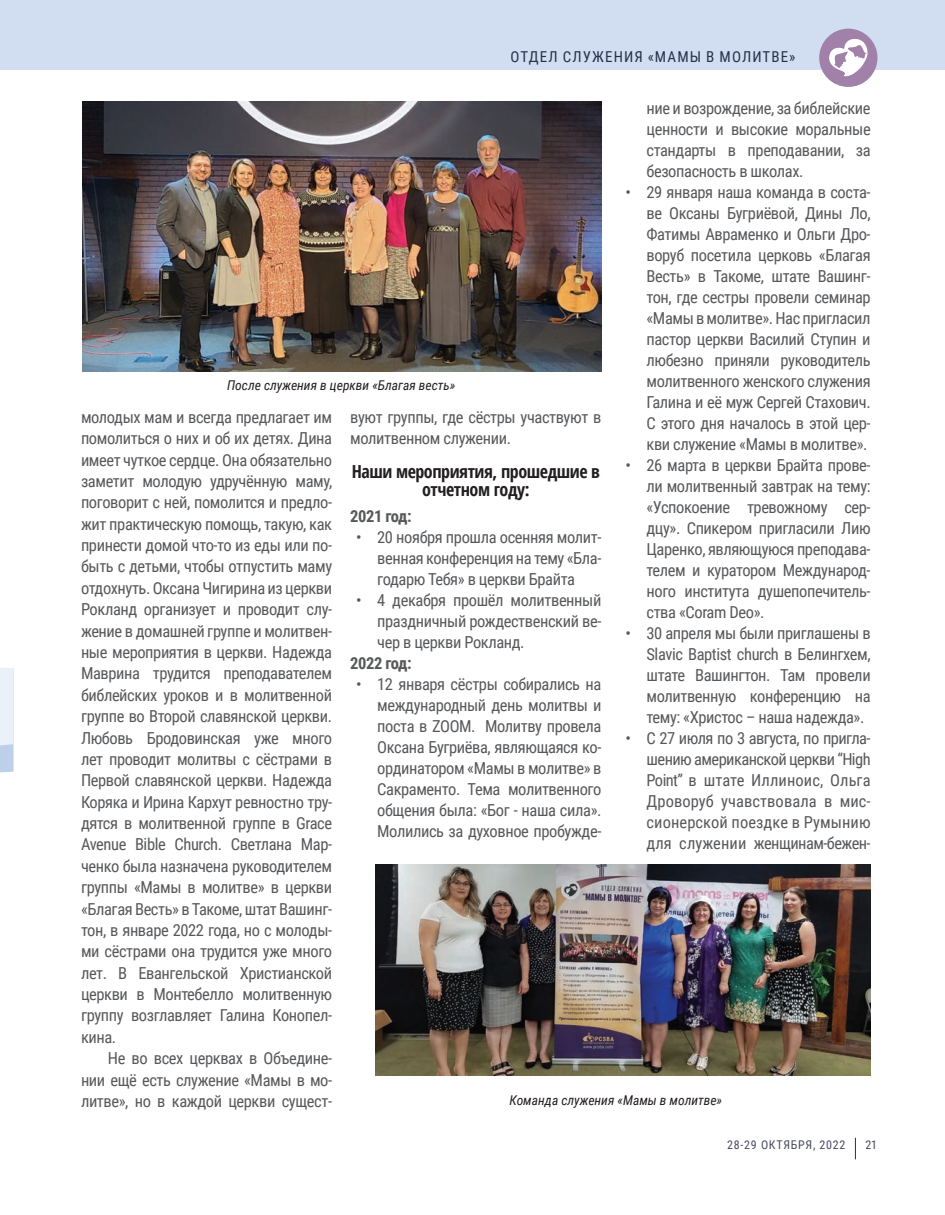
<style>
.page{position:relative;width:945px;height:1215px;background:#fff}
.page>*{position:absolute;margin:0;border:0;box-sizing:border-box;transform-origin:0 0}
.SUBNAV{font:700 18px/18px "Open Sans Condensed";letter-spacing:-.025em;color:#231f20;text-align:center}
.TEXT{font:16.5px/21px "Roboto Condensed";letter-spacing:-.025em;color:#57585a;text-align:justify}
.TEXT-2{font:700 16.5px "Roboto Condensed";letter-spacing:-.025em;color:#57585a}
.Contact_Head{font:15px "Roboto Condensed";letter-spacing:.075em;color:#272f4b}
.bible{font:italic 13.5px "Roboto Condensed";color:#231f20}
.t1{font:12px "Roboto Condensed";letter-spacing:.06em;color:#494a61}
</style>
<div class="page">
<div style="left:14px;top:0;width:931px;height:70px;background:#d1def1"></div>
<div style="left:0;top:0;width:29px;height:70px;background:#d1def1"></div>
<div style="left:819px;top:29px;width:58px;height:58px;background:#a180aa;border-radius:50%"></div>
<svg style="left:829px;top:38px;width:39px;height:38px"></svg>
<svg style="left:0;top:668px;width:14px;height:105px"></svg>
<img style="left:376px;top:865px;width:495px;height:211px">
<img style="left:82px;top:101px;width:520px;height:270px">
<svg style="left:855px;top:1138px;width:1px;height:21px"></svg>
<p class="Contact_Head" style="left:511px;top:46px;width:286px">ОТДЕЛ СЛУЖЕНИЯ «МАМЫ В МОЛИТВЕ»</p>
<p class="TEXT" style="left:646px;top:97px;width:226px">ние и возрождение, за библейские ценности и высокие моральные стандарты в преподавании, за безопасность в школах.</p>
<p class="TEXT" style="left:646px;top:181px;width:226px;text-indent:-21px">• 29 января наша команда в соста&shy;ве Оксаны Бугриёвой, Дины Ло, Фатимы Авраменко и Ольги Дро&shy;воруб посетила церковь «Благая Весть» в Такоме, штате Вашинг&shy;тон, где сестры провели семинар «Мамы в молитве». Нас пригласил пастор церкви Василий Ступин и любезно приняли руководитель молитвенного женского служения Галина и её муж Сергей Стахович.<br>С этого дня началось в этой цер&shy;кви служение «Мамы в молитве».</p>
<p class="TEXT" style="left:646px;top:454px;width:226px;text-indent:-21px">• 26 марта в церкви Брайта прове&shy;ли молитвенный завтрак на тему: «Успокоение тревожному сер&shy;дцу». Спикером пригласили Лию Царенко, являющуюся преподава&shy;телем и куратором Международ&shy;ного института душепопечитель&shy;ства «Coram Deo».</p>
<p class="TEXT" style="left:646px;top:622px;width:226px;text-indent:-21px">• 30 апреля мы были приглашены в Slavic Baptist church в Белингхем, штате Вашингтон. Там провели молитвенную конференцию на тему: «Христос – наша надежда».</p>
<p class="TEXT" style="left:646px;top:727px;width:226px;text-indent:-21px">• С 27 июля по 3 августа, по пригла&shy;шению американской церкви “High Point” в штате Иллиноис, Ольга Дроворуб учавствовала в мис&shy;сионерской поездке в Румынию для служении женщинам-бежен-</p>
<p class="bible" style="left:227px;top:376px;width:230px">После служения в церкви «Благая весть»</p>
<p class="TEXT" style="left:350px;top:406px;width:253px">вуют группы, где сёстры участвуют в молитвенном служении.</p>
<p class="SUBNAV" style="left:352px;top:462px;width:250px">Наши мероприятия, прошедшие в отчетном году:</p>
<p class="TEXT-2" style="left:350px;top:505px;width:63px">2021 год:</p>
<p class="TEXT" style="left:377px;top:526px;width:226px;text-indent:-21px">• 20 ноября прошла осенняя молит&shy;венная конференция на тему «Бла&shy;годарю Тебя» в церкви Брайта</p>
<p class="TEXT" style="left:377px;top:589px;width:226px;text-indent:-21px">• 4 декабря прошёл молитвенный праздничный рождественский ве&shy;чер в церкви Рокланд.</p>
<p class="TEXT-2" style="left:350px;top:652px;width:63px">2022 год:</p>
<p class="TEXT" style="left:377px;top:673px;width:226px;text-indent:-21px">• 12 января сёстры собирались на международный день молитвы и поста в ZOOM. Молитву провела Оксана Бугриёва, являющаяся ко&shy;ординатором «Мамы в молитве» в Сакраменто. Тема молитвенного общения была: «Бог - наша сила».<br>Молились за духовное пробужде-</p>
<p class="TEXT" style="left:81px;top:406px;width:253px;line-height:21.5px">молодых мам и всегда предлагает им помолиться о них и об их детях. Дина имеет чуткое сердце. Она обязательно заметит молодую удручённую маму, поговорит с ней, помолится и предло&shy;жит практическую помощь, такую, как принести домой что-то из еды или по&shy;быть с детьми, чтобы отпустить маму отдохнуть. Оксана Чигирина из церкви Рокланд организует и проводит слу&shy;жение в домашней группе и молитвен&shy;ные мероприятия в церкви. Надежда Маврина трудится преподавателем библейских уроков и в молитвенной группе во Второй славянской церкви.<br>Любовь Бродовинская уже много лет проводит молитвы с сёстрами в Первой славянской церкви. Надежда Коряка и Ирина Кархут ревностно тру&shy;дятся в молитвенной группе в Grace Avenue Bible Church. Светлана Мар&shy;ченко была назначена руководителем группы «Мамы в молитве» в церкви «Благая Весть» в Такоме, штат Вашинг&shy;тон, в январе 2022 года, но с молоды&shy;ми сёстрами она трудится уже много лет. В Евангельской Христианской церкви в Монтебелло молитвенную группу возглавляет Галина Конопел&shy;кина.</p>
<p class="TEXT" style="left:81px;top:1047px;width:253px;line-height:21.5px;text-indent:27px">Не во всех церквах в Объедине&shy;нии ещё есть служение «Мамы в мо&shy;литве», но в каждой церкви сущест-</p>
<p class="bible" style="left:509px;top:1090px;width:214px">Команда служения «Мамы в молитве»</p>
<p class="t1" style="left:727px;top:1137px;width:120px">28-29 ОКТЯБРЯ, 2022</p>
<p class="t1" style="left:865px;top:1137px;width:13px">21</p>
</div>
